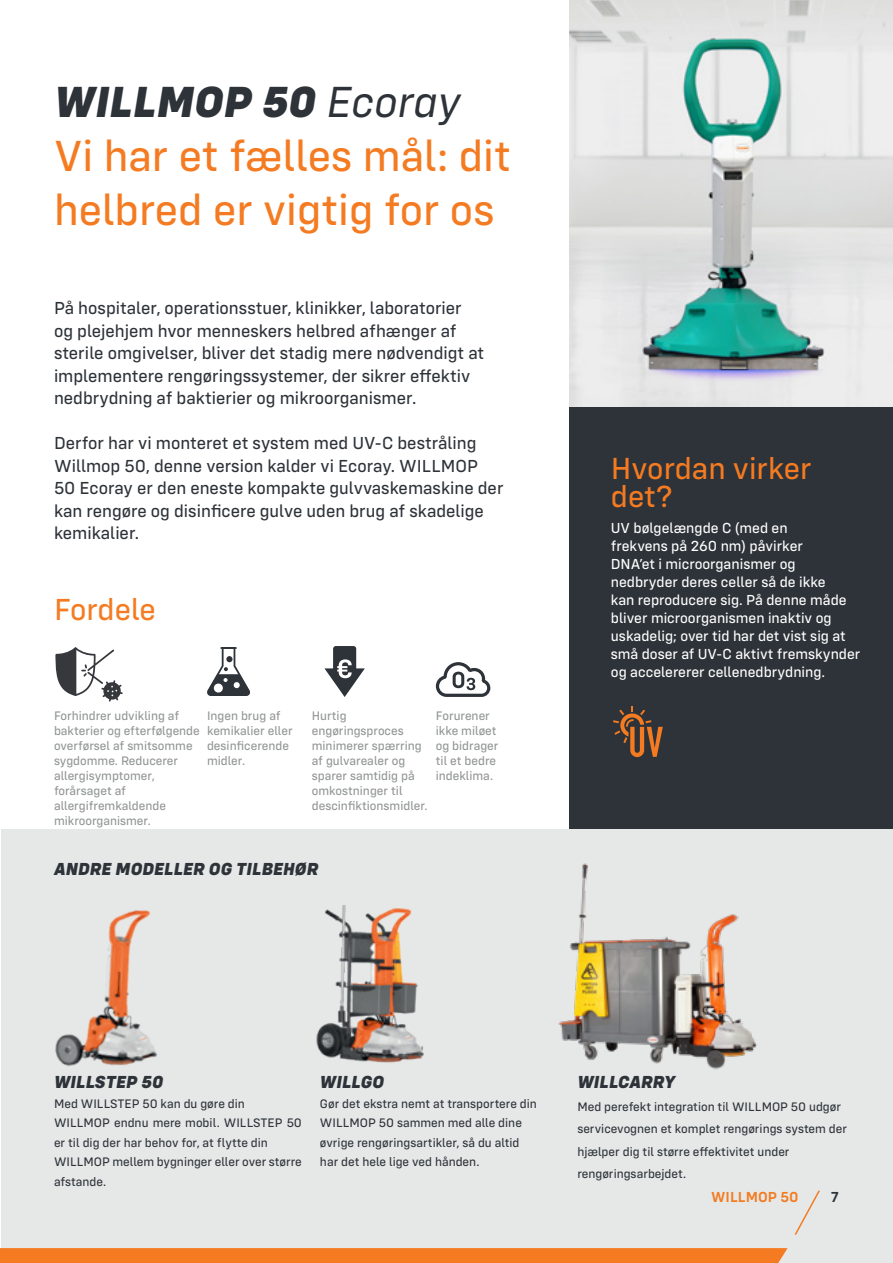
<style>
.page{position:relative;width:893px;height:1263px;background:#fff}
.page>*{position:absolute;margin:0;border:0;box-sizing:border-box;transform-origin:0 0}
.t1{font:45px/54px "Config Text";color:#f47b21}
.t2{font:italic 800 45px "Config";color:#2e3339}
.t3{font:31.5px/28.5px "Config Text";color:#f47b21}
.t4{font:18px/22.5px "Config Text";color:#2e3339}
.t5{font:italic 800 18px "Config";color:#2e3339}
.t6{font:15px/18px "Config Text";color:#fff}
.t7{font:600 15px "Config";color:#f47b21}
.t8{font:600 15px "Config";color:#2e3339}
.t9{font:12.75px/19.5px "Config Text";color:#2e3339}
.t10{font:12.75px/15px "Config Text";color:#929595}
.s1{font-weight:400}
</style>
<div class="page">
<div style="left:1px;top:829px;width:892px;height:434px;background:#e5e8e7"></div>
<div style="left:570px;top:406px;width:323px;height:422px;background:#2e3339"></div>
<svg style="left:324px;top:646px;width:41px;height:51px"></svg>
<svg style="left:613px;top:706px;width:50px;height:51px"></svg>
<svg style="left:207px;top:647px;width:43px;height:49px"></svg>
<svg style="left:436px;top:662px;width:54px;height:35px"></svg>
<svg style="left:795px;top:1191px;width:25px;height:43px"></svg>
<svg style="left:0;top:1248px;width:788px;height:15px;background:#f37c23"></svg>
<svg style="left:55px;top:647px;width:68px;height:54px"></svg>
<img style="left:570px;top:0;width:323px;height:406px">
<img style="left:558px;top:863px;width:199px;height:220px">
<img style="left:55px;top:910px;width:102px;height:156px">
<img style="left:316px;top:906px;width:108px;height:157px">
<p class="t2" style="left:54px;top:74px;width:409px">WILLMOP 50 <span class="s1">Ecoray</span></p>
<p class="t1" style="left:54px;top:128px;width:458px">Vi har et fælles mål: dit helbred er vigtig for os</p>
<p class="t4" style="left:54px;top:297px;width:432px">På hospitaler, operationsstuer, klinikker, laboratorier og plejehjem hvor menneskers helbred afhænger af sterile omgivelser, bliver det stadig mere nødvendigt at implementere rengøringssystemer, der sikrer effektiv nedbrydning af baktierier og mikroorganismer.</p>
<p class="t4" style="left:54px;top:432px;width:451px">Derfor har vi monteret et system med UV-C bestråling Willmop 50, denne version kalder vi Ecoray. WILLMOP 50 Ecoray er den eneste kompakte gulvvaskemaskine der kan rengøre og disinficere gulve uden brug af skadelige kemikalier.</p>
<p class="t3" style="left:54px;top:594px;width:103px">Fordele</p>
<p class="t10" style="left:54px;top:708px;width:147px">Forhindrer udvikling af bakterier og efterfølgende overførsel af smitsomme sygdomme. Reducerer allergisymptomer, forårsaget af allergifremkaldende mikroorganismer.</p>
<p class="t10" style="left:207px;top:708px;width:87px">Ingen brug af kemikalier eller desinficerende midler.</p>
<p class="t10" style="left:312px;top:708px;width:117px">Hurtig engøringsproces minimerer spærring af gulvarealer og sparer samtidig på omkostninger til descinfiktionsmidler.</p>
<p class="t10" style="left:436px;top:708px;width:64px">Forurener ikke miløet og bidrager til et bedre indeklima.</p>
<p class="t5" style="left:54px;top:857px;width:266px">ANDRE MODELLER OG TILBEHØR</p>
<p class="t3" style="left:611px;top:454px;width:202px">Hvordan virker det?</p>
<p class="t6" style="left:611px;top:519px;width:251px">UV bølgelængde C (med en<br>frekvens på 260 nm) påvirker<br>DNA’et i microorganismer og nedbryder deres celler så de ikke<br>kan reproducere sig. På denne måde bliver microorganismen inaktiv og uskadelig; over tid har det vist sig at små doser af UV-C aktivt fremskynder og accelererer cellenedbrydning.</p>
<p class="t5" style="left:54px;top:1071px;width:111px">WILLSTEP 50</p>
<p class="t9" style="left:54px;top:1094px;width:192px">Med WILLSTEP 50 kan du gøre din</p>
<p class="t9" style="left:54px;top:1113px;width:249px">WILLMOP endnu mere mobil. WILLSTEP 50 er til dig der har behov for, at flytte din</p>
<p class="t9" style="left:54px;top:1152px;width:249px">WILLMOP mellem bygninger eller over større afstande.</p>
<p class="t5" style="left:320px;top:1071px;width:66px">WILLGO</p>
<p class="t9" style="left:320px;top:1094px;width:218px">Gør det ekstra nemt at transportere din WILLMOP 50 sammen med alle dine øvrige rengøringsartikler, så du altid har det hele lige ved hånden.</p>
<p class="t5" style="left:577px;top:1071px;width:99px">WILLCARRY</p>
<p class="t9" style="left:577px;top:1095px;width:271px;line-height:22.5px">Med perefekt integration til WILLMOP 50 udgør servicevognen et komplet rengørings system der hjælper dig til større effektivitet under</p>
<p class="t9" style="left:577px;top:1164px;width:110px">rengøringsarbejdet.</p>
<p class="t7" style="left:711px;top:1188px;width:89px">WILLMOP 50</p>
<p class="t8" style="left:831px;top:1188px;width:10px">7</p>
</div>
